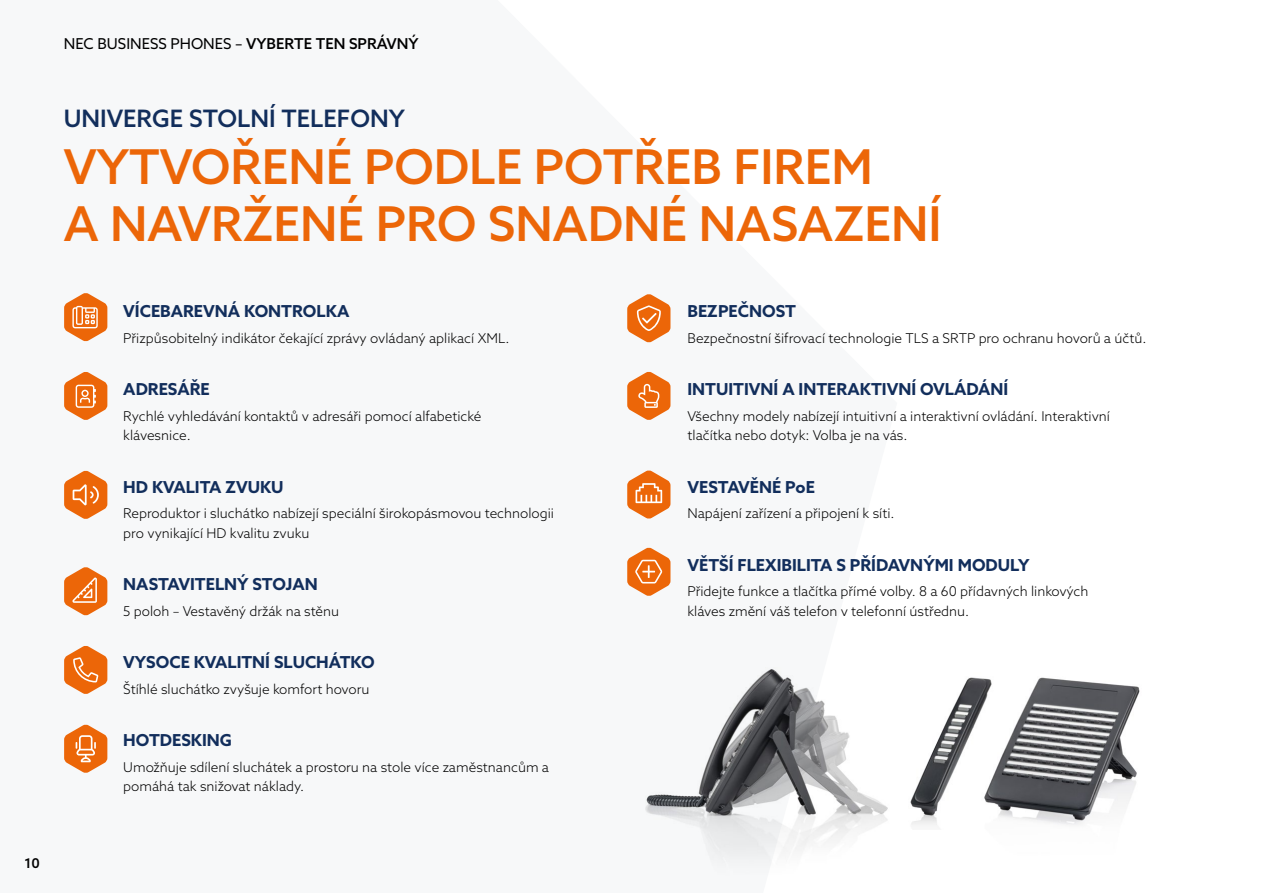
<style>
.page{position:relative;width:1263px;height:893px;background:#fff}
.page>*{position:absolute;margin:0;border:0;box-sizing:border-box;transform-origin:0 0}
.t1{font:500 48px/57px "Azo Sans";color:#ec6608}
.t2{font:500 24px "Azo Sans";color:#122e5c}
.t3{font:700 16.5px "Azo Sans";color:#122e5c}
.t4{font:15px "Azo Sans";color:#000}
.t5{font:300 13.5px/19.5px "Azo Sans";color:#000}
.t6{font:500 13.5px "Azo Sans";color:#000}
.s1{font-weight:500}
</style>
<div class="page">
<svg style="left:627px;top:372px;width:43px;height:48px"></svg>
<svg style="left:64px;top:372px;width:43px;height:48px"></svg>
<svg style="left:627px;top:470px;width:43px;height:49px"></svg>
<svg style="left:64px;top:471px;width:43px;height:48px"></svg>
<svg style="left:64px;top:646px;width:43px;height:48px"></svg>
<svg style="left:627px;top:294px;width:43px;height:48px"></svg>
<svg style="left:64px;top:567px;width:43px;height:48px"></svg>
<img style="left:645px;top:667px;width:243px;height:201px">
<img style="left:646px;top:670px;width:125px;height:145px">
<img style="left:910px;top:677px;width:65px;height:148px">
<svg style="left:64px;top:724px;width:43px;height:49px"></svg>
<svg style="left:64px;top:293px;width:43px;height:48px"></svg>
<svg style="left:627px;top:547px;width:43px;height:49px"></svg>
<img style="left:975px;top:677px;width:165px;height:148px">
<p class="t4" style="left:64px;top:33px;width:356px">NEC BUSINESS PHONES – <span class="s1">VYBERTE TEN SPRÁVNÝ</span></p>
<h2 class="t2" style="left:64px;top:103px;width:343px">UNIVERGE STOLNÍ TELEFONY</h2>
<h1 class="t1" style="left:64px;top:138px;width:879px">VYTVOŘENÉ PODLE POTŘEB FIREM<br>A NAVRŽENÉ PRO SNADNÉ NASAZENÍ</h1>
<p class="t3" style="left:123px;top:300px;width:228px">VÍCEBAREVNÁ KONTROLKA</p>
<p class="t5" style="left:123px;top:328px;width:388px">Přizpůsobitelný indikátor čekající zprávy ovládaný aplikací XML.</p>
<p class="t3" style="left:123px;top:378px;width:88px">ADRESÁŘE</p>
<p class="t5" style="left:123px;top:406px;width:359px">Rychlé vyhledávání kontaktů v adresáři pomocí alfabetické klávesnice.</p>
<p class="t3" style="left:123px;top:476px;width:162px">HD KVALITA ZVUKU</p>
<p class="t5" style="left:123px;top:503px;width:432px">Reproduktor i sluchátko nabízejí speciální širokopásmovou technologii pro vynikající HD kvalitu zvuku</p>
<p class="t3" style="left:123px;top:573px;width:196px">NASTAVITELNÝ STOJAN</p>
<p class="t5" style="left:123px;top:601px;width:217px">5 poloh – Vestavěný držák na stěnu</p>
<p class="t3" style="left:123px;top:651px;width:253px">VYSOCE KVALITNÍ SLUCHÁTKO</p>
<p class="t5" style="left:123px;top:679px;width:248px">Štíhlé sluchátko zvyšuje komfort hovoru</p>
<p class="t3" style="left:123px;top:729px;width:110px">HOTDESKING</p>
<p class="t5" style="left:123px;top:757px;width:427px">Umožňuje sdílení sluchátek a prostoru na stole více zaměstnancům a pomáhá tak snižovat náklady.</p>
<p class="t3" style="left:687px;top:300px;width:110px">BEZPEČNOST</p>
<p class="t5" style="left:687px;top:328px;width:460px">Bezpečnostní šifrovací technologie TLS a SRTP pro ochranu hovorů a účtů.</p>
<p class="t3" style="left:687px;top:378px;width:322px">INTUITIVNÍ A INTERAKTIVNÍ OVLÁDÁNÍ</p>
<p class="t5" style="left:687px;top:406px;width:424px">Všechny modely nabízejí intuitivní a interaktivní ovládání. Interaktivní tlačítka nebo dotyk: Volba je na vás.</p>
<p class="t3" style="left:687px;top:476px;width:129px">VESTAVĚNÉ PoE</p>
<p class="t5" style="left:687px;top:503px;width:209px">Napájení zařízení a připojení k síti.</p>
<p class="t3" style="left:687px;top:554px;width:343px">VĚTŠÍ FLEXIBILITA S PŘÍDAVNÝMI MODULY</p>
<p class="t5" style="left:687px;top:581px;width:402px">Přidejte funkce a tlačítka přímé volby. 8 a 60 přídavných linkových kláves změní váš telefon v telefonní ústřednu.</p>
<p class="t6" style="left:25px;top:854px;width:17px">10</p>
</div>
